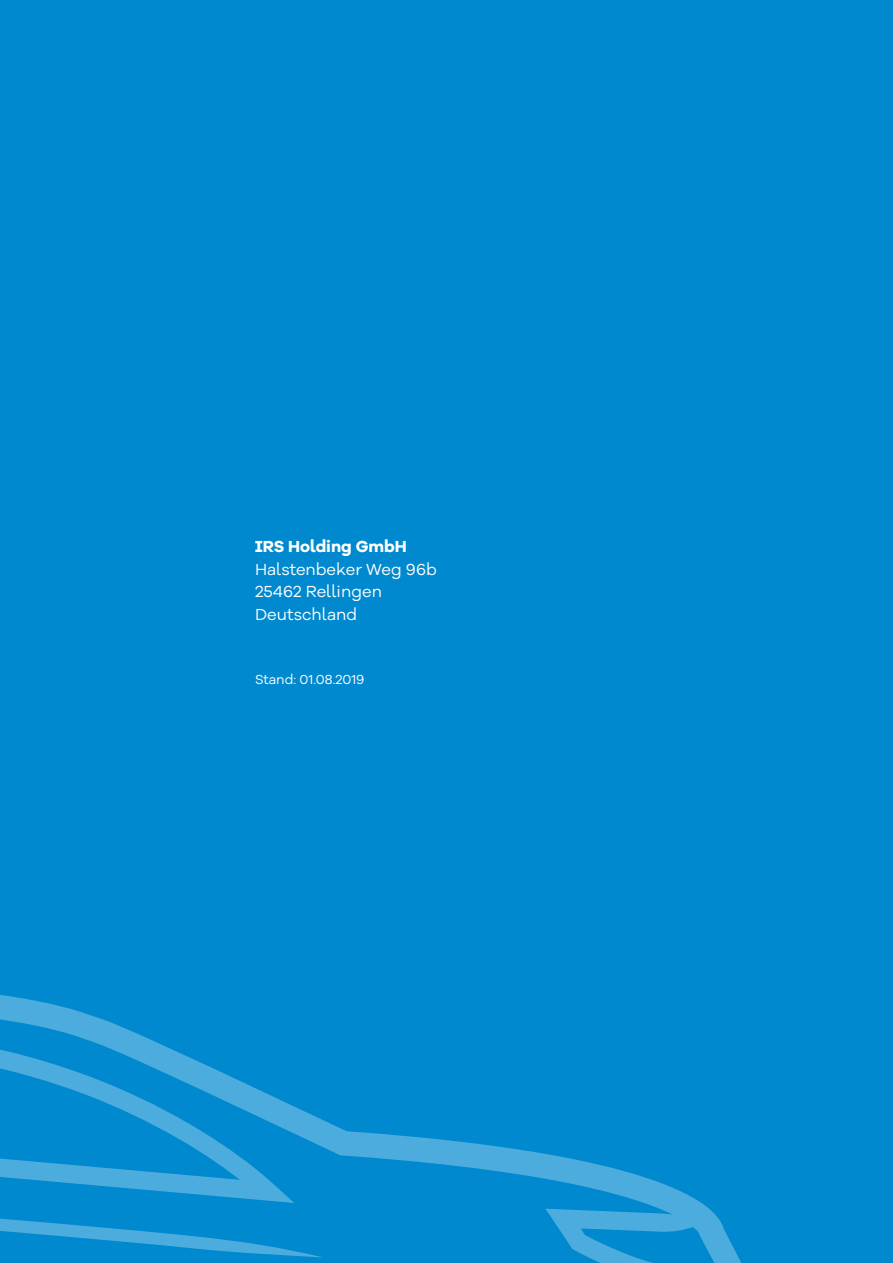
<style>
.page{position:relative;width:893px;height:1263px;background:#0089cf}
.page>*{position:absolute;margin:0;border:0;box-sizing:border-box;transform-origin:0 0}
.t1{font:16.5px/22.5px "Galano Grotesque Alt";color:#fff}
.t2{font:700 16.5px "Galano Grotesque Alt";color:#fff}
.t3{font:13.5px "Galano Grotesque Alt";color:#fff}
</style>
<div class="page">
<svg style="left:0;top:995px;width:741px;height:268px"></svg>
<svg style="left:0;top:1030px;width:294px;height:143px"></svg>
<svg style="left:0;top:1173px;width:324px;height:84px"></svg>
<p class="t2" style="left:255px;top:536px;width:153px">IRS Holding GmbH</p>
<p class="t1" style="left:255px;top:557px;width:183px">Halstenbeker Weg 96b<br>25462 Rellingen<br>Deutschland</p>
<p class="t3" style="left:255px;top:671px;width:111px">Stand: 01.08.2019</p>
</div>
